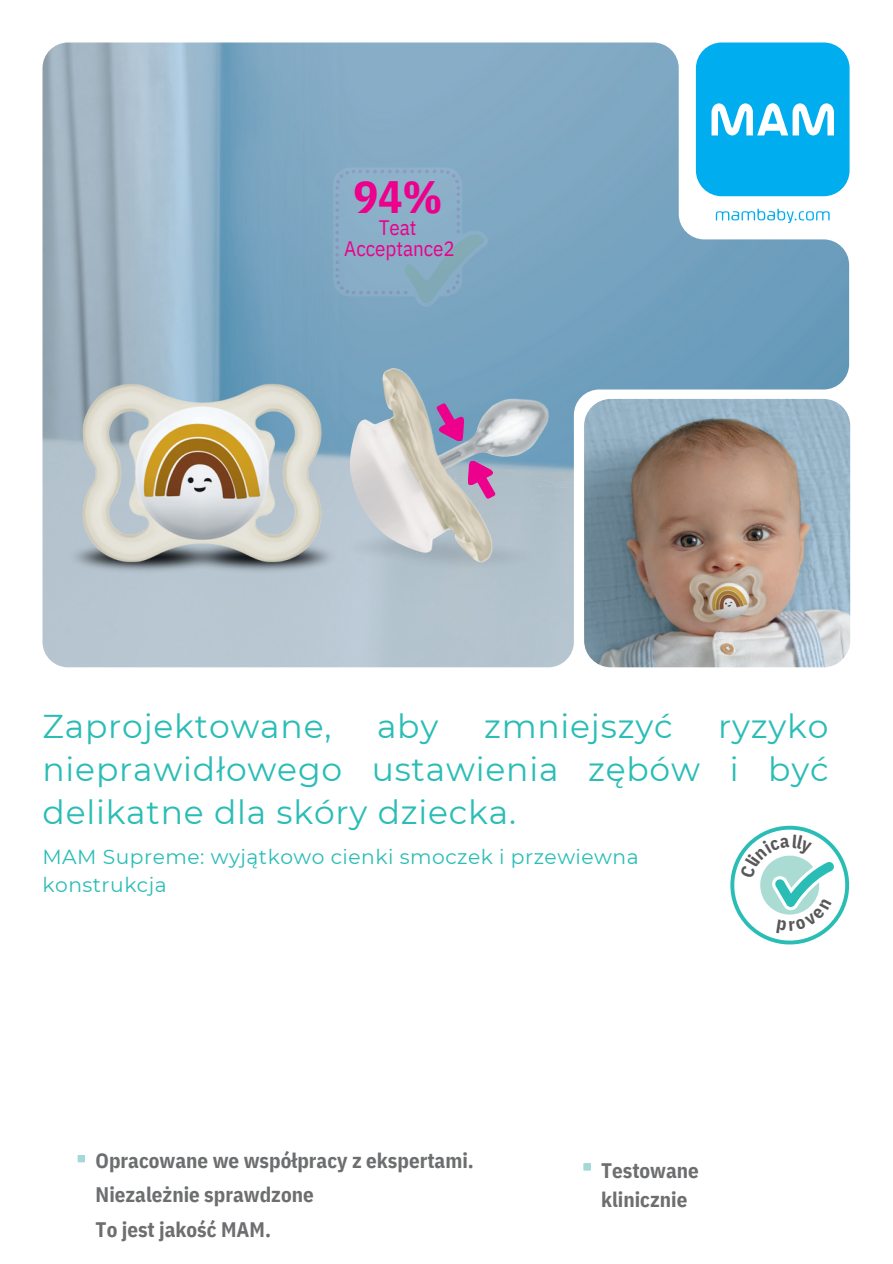
<style>
.page{position:relative;width:893px;height:1264px;background:#fff}
.page>*{position:absolute;margin:0;border:0;box-sizing:border-box;transform-origin:0 0}
.t1{font:700 45.3px "IBM Plex Sans Cond";color:#ec008c}
.t2{font:33px/42.8px "Montserrat";letter-spacing:.025em;color:#2abdb6;text-align:justify}
.t3{font:700 21px/34.8px "IBM Plex Sans Cond";color:#6d6e70}
.t4{font:20.85px "IBM Plex Sans Cond";color:#ec008c}
.t5{font:20.25px/28px "Montserrat";letter-spacing:.025em;color:#2abdb6}
</style>
<div class="page">
<img style="left:42px;top:42px;width:807px;height:625px">
<img style="left:584px;top:399px;width:266px;height:268px;border-radius:27px">
<div style="left:58px;top:577px;width:281px;height:13px;background:#b7c6d0"></div>
<img style="left:53px;top:368px;width:297px;height:209px">
<div style="left:333px;top:167px;width:129px;height:129px;background:#8eb0c9;border-radius:18px"></div>
<svg style="left:335px;top:170px;width:153px;height:137px"></svg>
<img style="left:338px;top:515px;width:159px;height:63px">
<img style="left:388px;top:524px;width:160px;height:63px">
<img style="left:374px;top:368px;width:20px;height:56px">
<svg style="left:436px;top:403px;width:28px;height:38px"></svg>
<svg style="left:468px;top:460px;width:27px;height:38px"></svg>
<svg style="left:78px;top:1155px;width:7px;height:7px"></svg>
<svg style="left:583px;top:1163px;width:8px;height:7px"></svg>
<svg style="left:730px;top:825px;width:120px;height:120px"></svg>
<p class="t1" style="left:354px;top:167px;width:90px">94%</p>
<p class="t4" style="left:379px;top:213px;width:39px">Teat</p>
<p class="t4" style="left:344px;top:235px;width:112px">Acceptance2</p>
<p class="t2" style="left:42px;top:705px;width:290px">Zaprojektowane,</p>
<p class="t2" style="left:377px;top:705px;width:63px">aby</p>
<p class="t2" style="left:484px;top:705px;width:190px">zmniejszyć</p>
<p class="t2" style="left:42px;top:705px;width:787px;text-indent:675px">ryzyko nieprawidłowego ustawienia zębów i być delikatne dla skóry dziecka.</p>
<p class="t5" style="left:42px;top:842px;width:597px">MAM Supreme: wyjątkowo cienki smoczek i przewiewna konstrukcja</p>
<p class="t3" style="left:96px;top:1142px;width:379px">Opracowane we współpracy z ekspertami.<br>Niezależnie sprawdzone</p>
<p class="t3" style="left:96px;top:1211px;width:177px">To jest jakość MAM.</p>
<p class="t3" style="left:601px;top:1155px;width:99px;line-height:29.2px">Testowane klinicznie</p>
</div>
